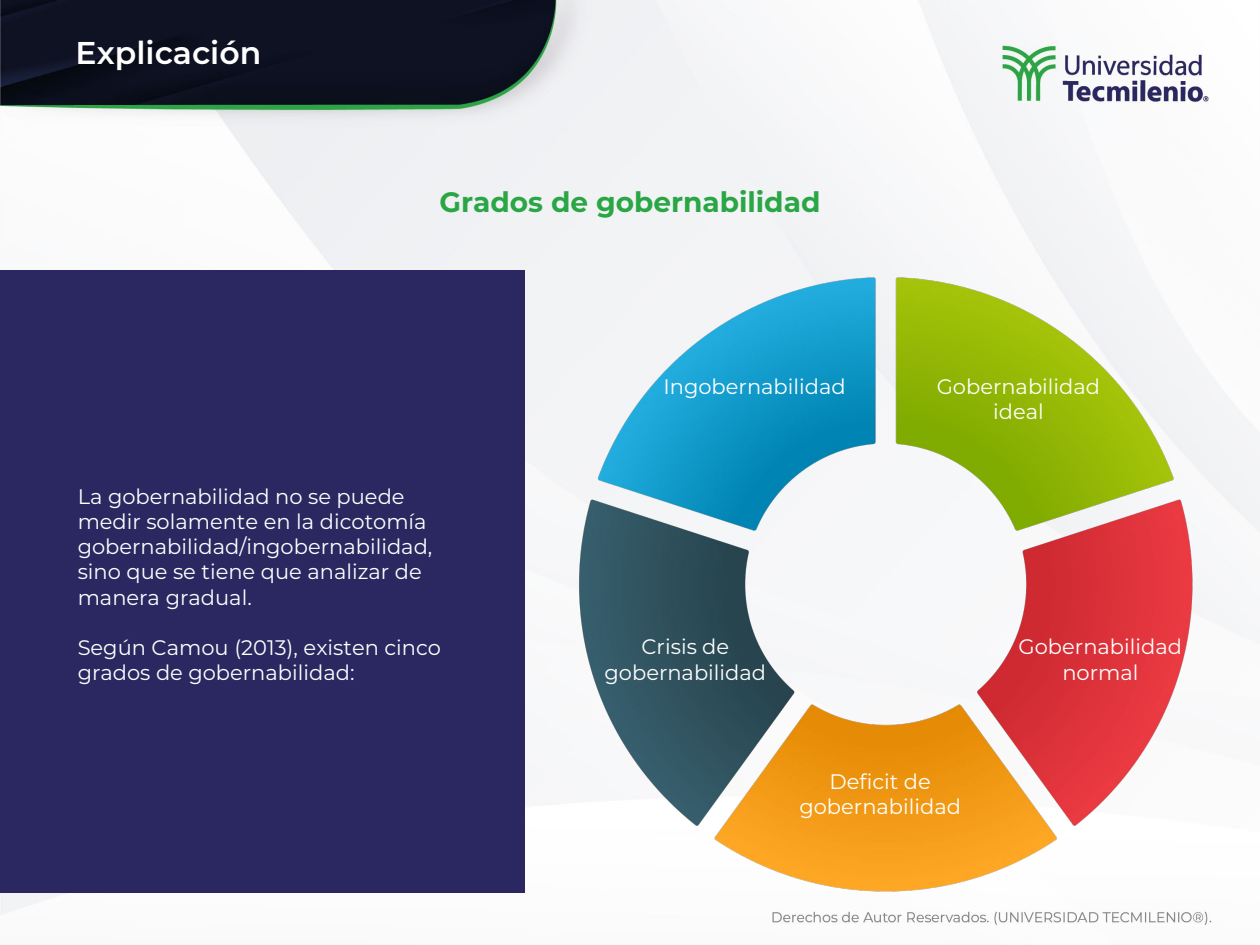
<style>
.page{position:relative;width:1260px;height:945px;background:#fff}
.page>*{position:absolute;margin:0;border:0;box-sizing:border-box;transform-origin:0 0}
.t1{font:600 31.5px "Montserrat";color:#fff}
.t2{font:700 28px "Montserrat";color:#2aa645}
.t3{font:21px/25.2px "Montserrat";color:#fff;text-align:center}
</style>
<div class="page">
<img style="left:0;top:0;width:1260px;height:925px">
<div style="left:0;top:270px;width:525px;height:622px;background:#2b2861"></div>
<img style="left:567px;top:270px;width:630px;height:630px">
<h1 class="t1" style="left:76px;top:31px;width:187px">Explicación</h1>
<p class="t2" style="left:439px;top:182px;width:383px">Grados de gobernabilidad</p>
<p class="t3" style="left:664px;top:373px;width:184px">Ingobernabilidad</p>
<p class="t3" style="left:78px;top:483px;width:356px;text-align:left">La gobernabilidad no se puede medir solamente en la dicotomía gobernabilidad/ingobernabilidad, sino que se tiene que analizar de manera gradual.</p>
<p class="t3" style="left:78px;top:634px;width:365px;text-align:left">Según Camou (2013), existen cinco grados de gobernabilidad:</p>
<p class="t3" style="left:605px;top:634px;width:163px">Crisis de gobernabilidad</p>
<p class="t3" style="left:937px;top:373px;width:165px">Gobernabilidad ideal</p>
<p class="t3" style="left:1019px;top:634px;width:165px">Gobernabilidad normal</p>
<p class="t3" style="left:799px;top:768px;width:163px">Deficit de gobernabilidad</p>
</div>
